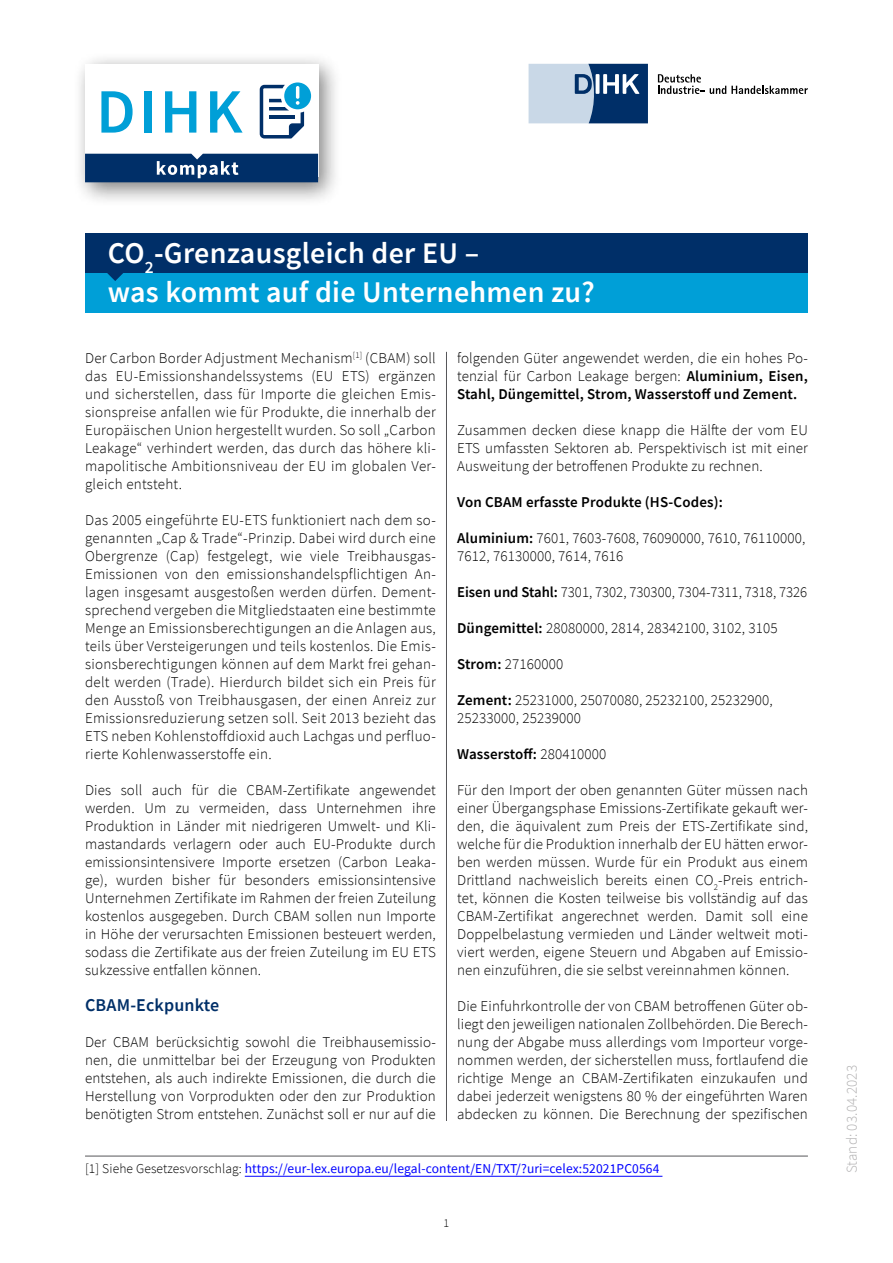
<style>
.page{position:relative;width:893px;height:1263px;background:#fff}
.page>*{position:absolute;margin:0;border:0;box-sizing:border-box;transform-origin:0 0}
.t1{font:600 30px/38.8px "Source Sans Pro";letter-spacing:.01em;color:#fff}
.t2{font:600 18px "Source Sans Pro";letter-spacing:.01em;color:#002f68}
.t3{font:300 15px/18px "Source Sans Pro";letter-spacing:.01em;color:#000;text-align:justify}
.t4{font:600 15px "Source Sans Pro";letter-spacing:.01em;color:#000}
.t5{font:300 15px "Source Sans Pro";letter-spacing:.01em;color:#b3b2b3}
.t6{font:13.5px "Source Sans Pro";letter-spacing:.01em;color:#00f}
.t7{font:300 12px "Source Sans Pro";color:#000}
.s1{font-weight:600}
.s2{font-weight:300}
.s3{font-weight:300;color:#000}
</style>
<div class="page">
<div style="left:72px;top:51px;width:271px;height:156px;background:#000;opacity:.5"></div>
<div style="left:85px;top:64px;width:233px;height:113px;background:#fff"></div>
<svg style="left:101px;top:91px;width:32px;height:42px"></svg>
<div style="left:144px;top:91px;width:7px;height:42px;background:#009fd7"></div>
<svg style="left:165px;top:91px;width:31px;height:42px"></svg>
<svg style="left:210px;top:91px;width:33px;height:42px"></svg>
<svg style="left:85px;top:154px;width:233px;height:28px;background:#133e73"></svg>
<svg style="left:260px;top:82px;width:51px;height:57px"></svg>
<div style="left:85px;top:233px;width:723px;height:40px;background:#002f68"></div>
<div style="left:85px;top:273px;width:723px;height:40px;background:#009fd7"></div>
<svg style="left:107px;top:273px;width:16px;height:8px"></svg>
<hr style="left:446px;top:352px;width:1px;height:769px;background:#57575a">
<svg style="left:658px;top:74px;width:150px;height:20px"></svg>
<svg style="left:529px;top:64px;width:119px;height:59px;background:#7490b1"></svg>
<hr style="left:85px;top:1156px;width:723px;height:1px;background:#57575a">
<hr style="left:245px;top:1176px;width:417px;height:1px;background:#00f">
<h1 class="t1" style="left:108px;top:233px;width:488px">CO<sub>2</sub>-Grenzausgleich der EU –<br>was kommt auf die Unternehmen zu?</h1>
<p class="t3" style="left:85px;top:349px;width:352px">Der Carbon Border Adjustment Mechanism<sup>[1]</sup> (CBAM) soll das EU-Emissionshandelssystems (EU ETS) ergänzen und sicherstellen, dass für Importe die gleichen Emis&shy;sionspreise anfallen wie für Produkte, die innerhalb der Europäischen Union hergestellt wurden. So soll „Carbon Leakage“ verhindert werden, das durch das höhere kli&shy;mapolitische Ambitionsniveau der EU im globalen Ver&shy;gleich entsteht.</p>
<p class="t3" style="left:85px;top:511px;width:352px">Das 2005 eingeführte EU-ETS funktioniert nach dem so&shy;genannten „Cap &amp; Trade“-Prinzip. Dabei wird durch eine Obergrenze (Cap) festgelegt, wie viele Treibhausgas-Emissionen von den emissionshandelspflichtigen An&shy;lagen insgesamt ausgestoßen werden dürfen. Dement&shy;sprechend vergeben die Mitgliedstaaten eine bestimmte Menge an Emissionsberechtigungen an die Anlagen aus, teils über Versteigerungen und teils kostenlos. Die Emis&shy;sionsberechtigungen können auf dem Markt frei gehan&shy;delt werden (Trade). Hierdurch bildet sich ein Preis für den Ausstoß von Treibhausgasen, der einen Anreiz zur Emissionsreduzierung setzen soll. Seit 2013 bezieht das ETS neben Kohlenstoffdioxid auch Lachgas und perfluo&shy;rierte Kohlenwasserstoffe ein.</p>
<p class="t3" style="left:85px;top:781px;width:352px">Dies soll auch für die CBAM-Zertifikate angewendet werden. Um zu vermeiden, dass Unternehmen ihre Produktion in Länder mit niedrigeren Umwelt- und Kli&shy;mastandards verlagern oder auch EU-Produkte durch emissionsintensivere Importe ersetzen (Carbon Leaka&shy;ge), wurden bisher für besonders emissionsintensive Unternehmen Zertifikate im Rahmen der freien Zuteilung kostenlos ausgegeben. Durch CBAM sollen nun Importe in Höhe der verursachten Emissionen besteuert werden, sodass die Zertifikate aus der freien Zuteilung im EU ETS sukzessive entfallen können.</p>
<p class="t2" style="left:85px;top:993px;width:136px">CBAM-Eckpunkte</p>
<p class="t3" style="left:85px;top:1033px;width:352px">Der CBAM berücksichtig sowohl die Treibhausemissio&shy;nen, die unmittelbar bei der Erzeugung von Produkten entstehen, als auch indirekte Emissionen, die durch die Herstellung von Vorprodukten oder den zur Produktion benötigten Strom entstehen. Zunächst soll er nur auf die</p>
<p class="t3" style="left:457px;top:349px;width:352px">folgenden Güter angewendet werden, die ein hohes Po&shy;tenzial für Carbon Leakage bergen: <span class="s1">Aluminium, Eisen, Stahl, Düngemittel, Strom, Wasserstoff und Zement.</span></p>
<p class="t3" style="left:457px;top:421px;width:352px">Zusammen decken diese knapp die Hälfte der vom EU ETS umfassten Sektoren ab. Perspektivisch ist mit einer Ausweitung der betroffenen Produkte zu rechnen.</p>
<p class="t4" style="left:457px;top:492px;width:267px">Von CBAM erfasste Produkte (HS-Codes):</p>
<p class="t3" style="left:457px;top:529px;width:350px"><span class="s1">Aluminium:</span> 7601, 7603-7608, 76090000, 7610, 76110000,<br>7612, 76130000, 7614, 7616</p>
<p class="t3" style="left:457px;top:583px;width:352px"><span class="s1">Eisen und Stahl:</span> 7301, 7302, 730300, 7304-7311, 7318, 7326</p>
<p class="t3" style="left:457px;top:619px;width:322px"><span class="s1">Düngemittel:</span> 28080000, 2814, 28342100, 3102, 3105</p>
<p class="t3" style="left:457px;top:655px;width:108px"><span class="s1">Strom:</span> 27160000</p>
<p class="t3" style="left:457px;top:691px;width:317px"><span class="s1">Zement:</span> 25231000, 25070080, 25232100, 25232900,<br>25233000, 25239000</p>
<p class="t4" style="left:457px;top:744px;width:151px">Wasserstoff: <span class="s2">280410000</span></p>
<p class="t3" style="left:457px;top:781px;width:352px">Für den Import der oben genannten Güter müssen nach einer Übergangsphase Emissions-Zertifikate gekauft wer&shy;den, die äquivalent zum Preis der ETS-Zertifikate sind, welche für die Produktion innerhalb der EU hätten erwor&shy;ben werden müssen. Wurde für ein Produkt aus einem Drittland nachweislich bereits einen CO<sub>2</sub>-Preis entrich&shy;tet, können die Kosten teilweise bis vollständig auf das CBAM-Zertifikat angerechnet werden. Damit soll eine Doppelbelastung vermieden und Länder weltweit moti&shy;viert werden, eigene Steuern und Abgaben auf Emissio&shy;nen einzuführen, die sie selbst vereinnahmen können.</p>
<p class="t3" style="left:457px;top:997px;width:352px">Die Einfuhrkontrolle der von CBAM betroffenen Güter ob&shy;liegt den jeweiligen nationalen Zollbehörden. Die Berech&shy;nung der Abgabe muss allerdings vom Importeur vorge&shy;nommen werden, der sicherstellen muss, fortlaufend die richtige Menge an CBAM-Zertifikaten einzukaufen und dabei jederzeit wenigstens 80 % der eingeführten Waren abdecken zu können. Die Berechnung der spezifischen</p>
<p class="t6" style="left:85px;top:1160px;width:576px"><span class="s3">[1] Siehe Gesetzesvorschlag:</span> https://eur-lex.europa.eu/legal-content/EN/TXT/?uri=celex:52021PC0564</p>
<p class="t7" style="left:444px;top:1216px;width:7px">1</p>
<p class="t5" style="left:843px;top:1173px;width:110px;rotate:-90deg">Stand: 03.04.2023</p>
</div>
